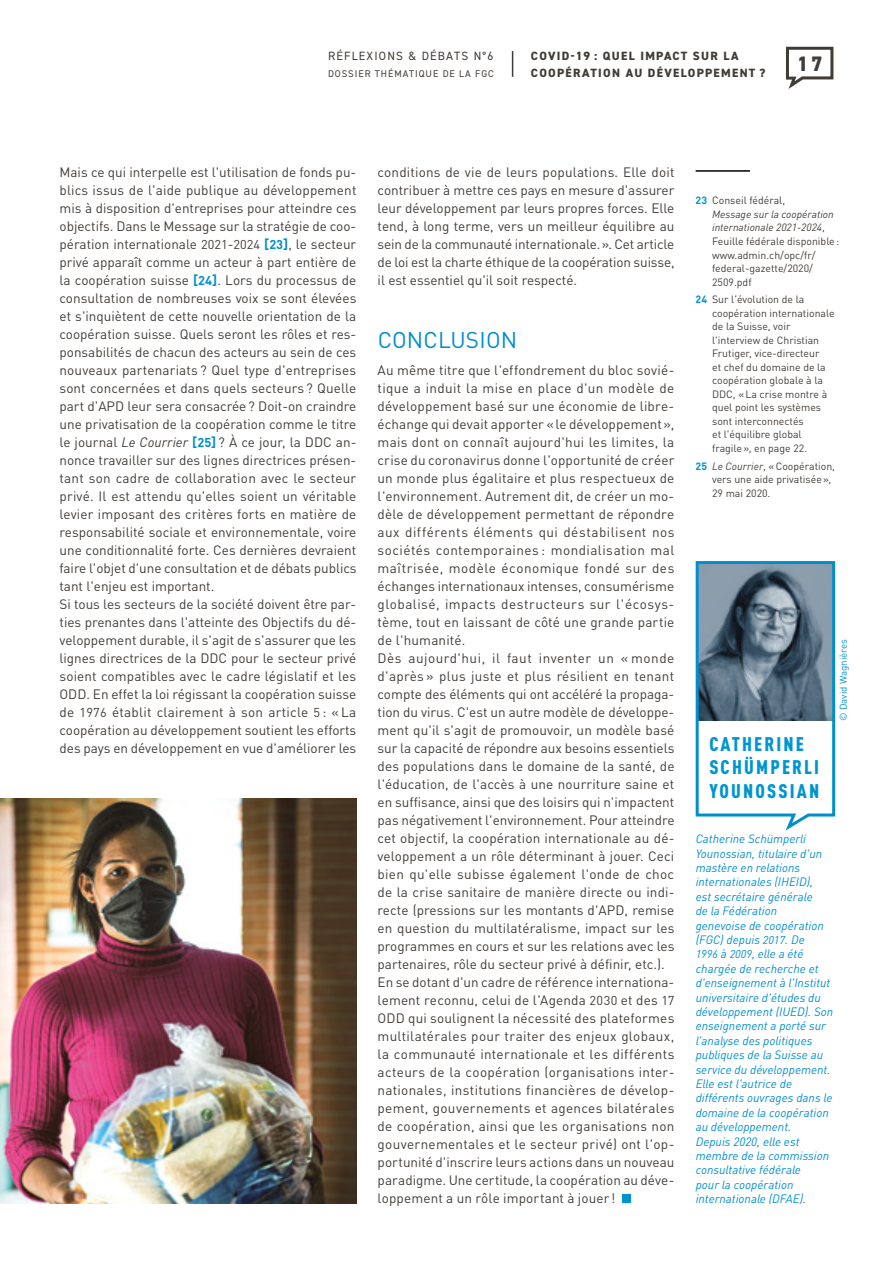
<style>
.page{position:relative;width:893px;height:1263px;background:#fff}
.page>*{position:absolute;margin:0;border:0;box-sizing:border-box;transform-origin:0 0}
.t1{font:22.5px "DINOT";letter-spacing:.01em;color:#008ecd}
.t2{font:800 21px "DIN2014";color:#413c38}
.t3{font:900 condensed 19.5px/23.4px "DINOT";letter-spacing:.11em;color:#0095d1}
.t4{font:13.5px/18px "DINOT";letter-spacing:.005em;color:#413c38}
.t5{font:italic 12px/14.4px "DINOT";color:#008ecd}
.t6{font:800 12px/16.5px "DIN2014";letter-spacing:.11em;color:#413c38}
.t7{font:12px "DIN2014";letter-spacing:.1em;color:#413c38}
.t8{font:10.5px/13.5px "DINOT";color:#413c38}
.t9{font:9.75px "DIN2014";letter-spacing:.1em;color:#413c38}
.t10{font:9.75px "DINOT";color:#0095d1}
.s1{font-size:12.75px}
.s2{font-weight:700;color:#008ecd}
.s3{font-weight:700;font-size:12.75px;color:#008ecd}
.s4{font-style:italic}
.s5{font-weight:700;color:#0095d1}
.s6{font-size:11.25px}
</style>
<div class="page">
<svg style="left:512px;top:51px;width:1px;height:26px"></svg>
<svg style="left:786px;top:46px;width:48px;height:43px"></svg>
<img style="left:0;top:798px;width:356px;height:405px">
<hr style="left:696px;top:170px;width:54px;height:2px;background:#000">
<div style="left:622px;top:1195px;width:9px;height:8px;background:#0095d1"></div>
<svg style="left:695px;top:561px;width:141px;height:270px"></svg>
<p class="t7" style="left:328px;top:49px;width:167px">RÉFLEXIONS &amp; DÉBATS N°6</p>
<p class="t9" style="left:328px;top:67px;width:167px">DOSSIER THÉMATIQUE DE LA FGC</p>
<p class="t6" style="left:531px;top:48px;width:236px">COVID-19 : QUEL IMPACT SUR LA<br>COOPÉRATION AU DÉVELOPPEMENT ?</p>
<h2 class="t2" style="left:797px;top:50px;width:27px">17</h2>
<p class="t4" style="left:60px;top:163px;width:299px">Mais ce qui interpelle est l'utilisation de fonds pu&shy;blics issus de l'aide publique au développement mis à disposition d'entreprises pour atteindre ces objectifs. Dans le Message sur la stratégie de coo&shy;pération internationale <span class="s1">2021</span>-<span class="s1">2024</span> <span class="s2">[</span><span class="s3">23</span><span class="s2">]</span>, le secteur privé apparaît comme un acteur à part entière de la coopération suisse <span class="s2">[</span><span class="s3">24</span><span class="s2">]</span>. Lors du processus de consultation de nombreuses voix se sont élevées et s'inquiètent de cette nouvelle orientation de la coopération suisse. Quels seront les rôles et res&shy;ponsabilités de chacun des acteurs au sein de ces nouveaux partenariats ? Quel type d'entreprises sont concernées et dans quels secteurs ? Quelle part d'APD leur sera consacrée? Doit-on craindre une privatisation de la coopération comme le titre le journal <span class="s4">Le Courrier</span> <span class="s2">[</span><span class="s3">25</span><span class="s2">]</span> ? À ce jour, la DDC an&shy;nonce travailler sur des lignes directrices présen&shy;tant son cadre de collaboration avec le secteur privé. Il est attendu qu'elles soient un véritable levier imposant des critères forts en matière de responsabilité sociale et environnementale, voire une conditionnalité forte. Ces dernières devraient faire l'objet d'une consultation et de débats publics tant l'enjeu est important.<br>Si tous les secteurs de la société doivent être par&shy;ties prenantes dans l'atteinte des Objectifs du dé&shy;veloppement durable, il s'agit de s'assurer que les lignes directrices de la DDC pour le secteur privé soient compatibles avec le cadre législatif et les ODD. En effet la loi régissant la coopération suisse de <span class="s1">1976</span> établit clairement à son article <span class="s1">5</span> : « La coopération au développement soutient les efforts des pays en développement en vue d'améliorer les</p>
<p class="t4" style="left:378px;top:163px;width:298px;text-align:justify">conditions de vie de leurs populations. Elle doit contribuer à mettre ces pays en mesure d'assurer leur développement par leurs propres forces. Elle tend, à long terme, vers un meilleur équilibre au sein de la communauté internationale.». Cet article de loi est la charte éthique de la coopération suisse, il est essentiel qu'il soit respecté.</p>
<h1 class="t1" style="left:378px;top:326px;width:141px">CONCLUSION</h1>
<p class="t4" style="left:378px;top:361px;width:298px">Au même titre que l'effondrement du bloc sovié&shy;tique a induit la mise en place d'un modèle de développement basé sur une économie de libre&shy;échange qui devait apporter «le développement», mais dont on connaît aujourd'hui les limites, la crise du coronavirus donne l'opportunité de créer un monde plus égalitaire et plus respectueux de l'environnement. Autrement dit, de créer un mo&shy;dèle de développement permettant de répondre aux différents éléments qui déstabilisent nos sociétés contemporaines : mondialisation mal maîtrisée, modèle économique fondé sur des échanges internationaux intenses, consumérisme globalisé, impacts destructeurs sur l'écosys&shy;tème, tout en laissant de côté une grande partie de l'humanité.<br>Dès aujourd'hui, il faut inventer un « monde d'après » plus juste et plus résilient en tenant compte des éléments qui ont accéléré la propaga&shy;tion du virus. C'est un autre modèle de développe&shy;ment qu'il s'agit de promouvoir, un modèle basé sur la capacité de répondre aux besoins essentiels des populations dans le domaine de la santé, de l'éducation, de l'accès à une nourriture saine et en suffisance, ainsi que des loisirs qui n'impactent pas négativement l'environnement. Pour atteindre cet objectif, la coopération internationale au dé&shy;veloppement a un rôle déterminant à jouer. Ceci bien qu'elle subisse également l'onde de choc de la crise sanitaire de manière directe ou indi&shy;recte (pressions sur les montants d'APD, remise en question du multilatéralisme, impact sur les programmes en cours et sur les relations avec les partenaires, rôle du secteur privé à définir, etc.).<br>En se dotant d'un cadre de référence internationa&shy;lement reconnu, celui de l'Agenda <span class="s1">2030</span> et des <span class="s1">17<br></span>ODD qui soulignent la nécessité des plateformes multilatérales pour traiter des enjeux globaux, la communauté internationale et les différents acteurs de la coopération (organisations inter&shy;nationales, institutions financières de dévelop&shy;pement, gouvernements et agences bilatérales de coopération, ainsi que les organisations non gouvernementales et le secteur privé) ont l'op&shy;portunité d'inscrire leurs actions dans un nouveau paradigme. Une certitude, la coopération au déve&shy;loppement a un rôle important à jouer !</p>
<p class="t8" style="left:712px;top:194px;width:129px;text-indent:-17px"><span class="s5">23</span> Conseil fédéral,<br><span class="s4">Message sur la coopération internationale 2021-2024</span>,<br>Feuille fédérale disponible: www.admin.ch/opc/fr/ federal-gazette/2020/<br>2509.pdf</p>
<p class="t8" style="left:712px;top:293px;width:124px;text-indent:-16px"><span class="s2">24</span> Sur l'évolution de la coopération internationale de la Suisse, voir l'interview de Christian<br>Frutiger, vice-directeur<br>et chef du domaine de la coopération globale à la<br>DDC, «La crise montre à quel point les systèmes sont interconnectés<br>et l'équilibre global fragile», en page 22.</p>
<p class="t8" style="left:712px;top:459px;width:124px;text-indent:-16px"><span class="s2">25</span> <span class="s4">Le Courrier</span>, «Coopération, vers une aide privatisée»,<br>29 mai 2020.</p>
<h3 class="t3" style="left:709px;top:732px;width:111px">CATHERINE<br>SCHÜMPERLI<br>YOUNOSSIAN</h3>
<p class="t10" style="left:837px;top:721px;width:84px;rotate:-90deg">© David Wagnières</p>
<p class="t5" style="left:696px;top:831px;width:139px">Catherine Schümperli<br>Younossian, titulaire d'un mastère en relations internationales (IHEID),<br>est secrétaire générale<br>de la Fédération<br>genevoise de coopération (FGC) depuis <span class="s6">2017</span>. De<br><span class="s6">1996</span> à <span class="s6">2009</span>, elle a été chargée de recherche et d'enseignement à l'Institut universitaire d'études du développement (IUED). Son enseignement a porté sur l'analyse des politiques publiques de la Suisse au service du développement.<br>Elle est l'autrice de différents ouvrages dans le domaine de la coopération au développement.<br>Depuis 2020, elle est membre de la commission consultative fédérale<br>pour la coopération internationale (DFAE).</p>
</div>
